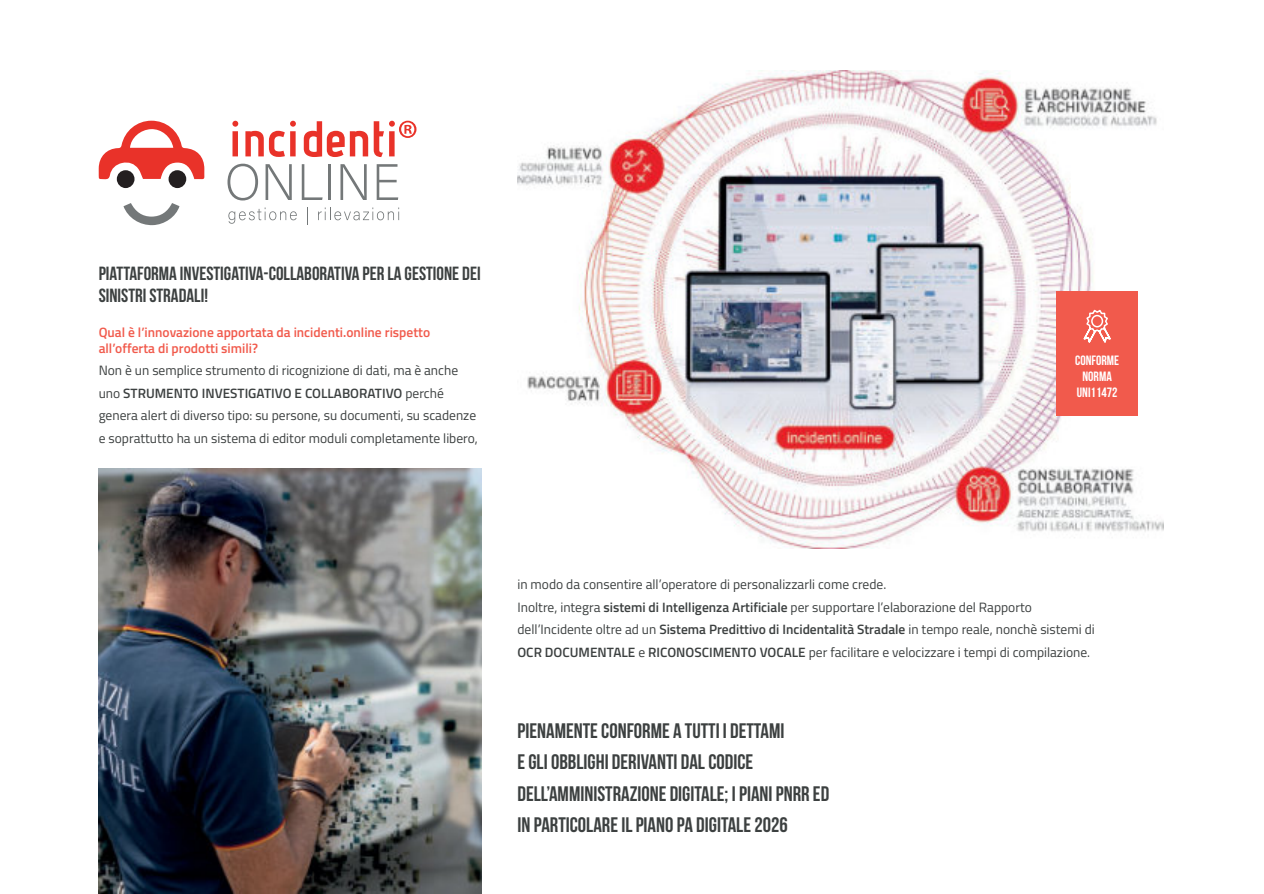
<style>
.page{position:relative;width:1264px;height:894px;background:#fff}
.page>*{position:absolute;margin:0;border:0;box-sizing:border-box;transform-origin:0 0}
.t1{font:700 21px/31.5px "Bebas Neue";color:#3c4040}
.t2{font:700 19.05px/22px "Bebas Neue";color:#3c4040}
.t3{font:13.5px/22.5px "Titillium Web";color:#3c4040}
.t4{font:600 13.5px/16.2px "Titillium Web";color:#f15a4c}
.t5{font:700 13.5px/16.2px "Bebas Neue";color:#fff;text-align:center}
.s1{font-weight:600}
</style>
<div class="page">
<img style="left:517px;top:71px;width:646px;height:478px">
<img style="left:99px;top:468px;width:382px;height:425px">
<div style="left:1056px;top:291px;width:81px;height:125px;background:#f15a4c"></div>
<svg style="left:1083px;top:309px;width:28px;height:34px"></svg>
<svg style="left:98px;top:121px;width:106px;height:59px"></svg>
<svg style="left:123px;top:203px;width:56px;height:22px"></svg>
<div style="left:117px;top:170px;width:17px;height:18px;background:#231f20;border-radius:50%"></div>
<div style="left:168px;top:170px;width:18px;height:18px;background:#231f20;border-radius:50%"></div>
<svg style="left:232px;top:121px;width:6px;height:35px"></svg>
<svg style="left:245px;top:121px;width:51px;height:36px"></svg>
<svg style="left:304px;top:121px;width:40px;height:36px"></svg>
<svg style="left:227px;top:164px;width:31px;height:36px"></svg>
<svg style="left:265px;top:164px;width:27px;height:36px"></svg>
<svg style="left:302px;top:164px;width:20px;height:36px"></svg>
<hr style="left:328px;top:164px;width:2px;height:36px;background:#747879">
<svg style="left:340px;top:164px;width:26px;height:36px"></svg>
<svg style="left:376px;top:164px;width:22px;height:36px"></svg>
<svg style="left:228px;top:207px;width:69px;height:17px"></svg>
<svg style="left:318px;top:207px;width:81px;height:13px"></svg>
<svg style="left:350px;top:121px;width:66px;height:36px"></svg>
<h2 class="t2" style="left:99px;top:264px;width:383px">PIATTAFORMA INVESTIGATIVA-COLLABORATIVA PER LA GESTIONE DEI<br>SINISTRI STRADALI!</h2>
<p class="t4" style="left:99px;top:324px;width:333px">Qual è l’innovazione apportata da incidenti.online rispetto all’offerta di prodotti simili?</p>
<p class="t3" style="left:99px;top:359px;width:380px">Non è un semplice strumento di ricognizione di dati, ma è anche uno <span class="s1">STRUMENTO INVESTIGATIVO E COLLABORATIVO</span> perché genera alert di diverso tipo: su persone, su documenti, su scadenze e soprattutto ha un sistema di editor moduli completamente libero,</p>
<p class="t5" style="left:1074px;top:353px;width:46px">CONFORME<br>NORMA<br>UNI11472</p>
<p class="t3" style="left:517px;top:572px;width:578px">in modo da consentire all’operatore di personalizzarli come crede.<br>Inoltre, integra <span class="s1">sistemi di Intelligenza Artificiale</span> per supportare l’elaborazione del Rapporto dell’Incidente oltre ad un <span class="s1">Sistema Predittivo di Incidentalità Stradale</span> in tempo reale, nonchè sistemi di <span class="s1">OCR DOCUMENTALE</span> e <span class="s1">RICONOSCIMENTO VOCALE</span> per facilitare e velocizzare i tempi di compilazione.</p>
<h1 class="t1" style="left:517px;top:716px;width:313px">PIENAMENTE CONFORME A TUTTI I DETTAMI<br>E GLI OBBLIGHI DERIVANTI DAL CODICE DELL’AMMINISTRAZIONE DIGITALE; I PIANI PNRR ED IN PARTICOLARE IL PIANO PA DIGITALE 2026</h1>
</div>
